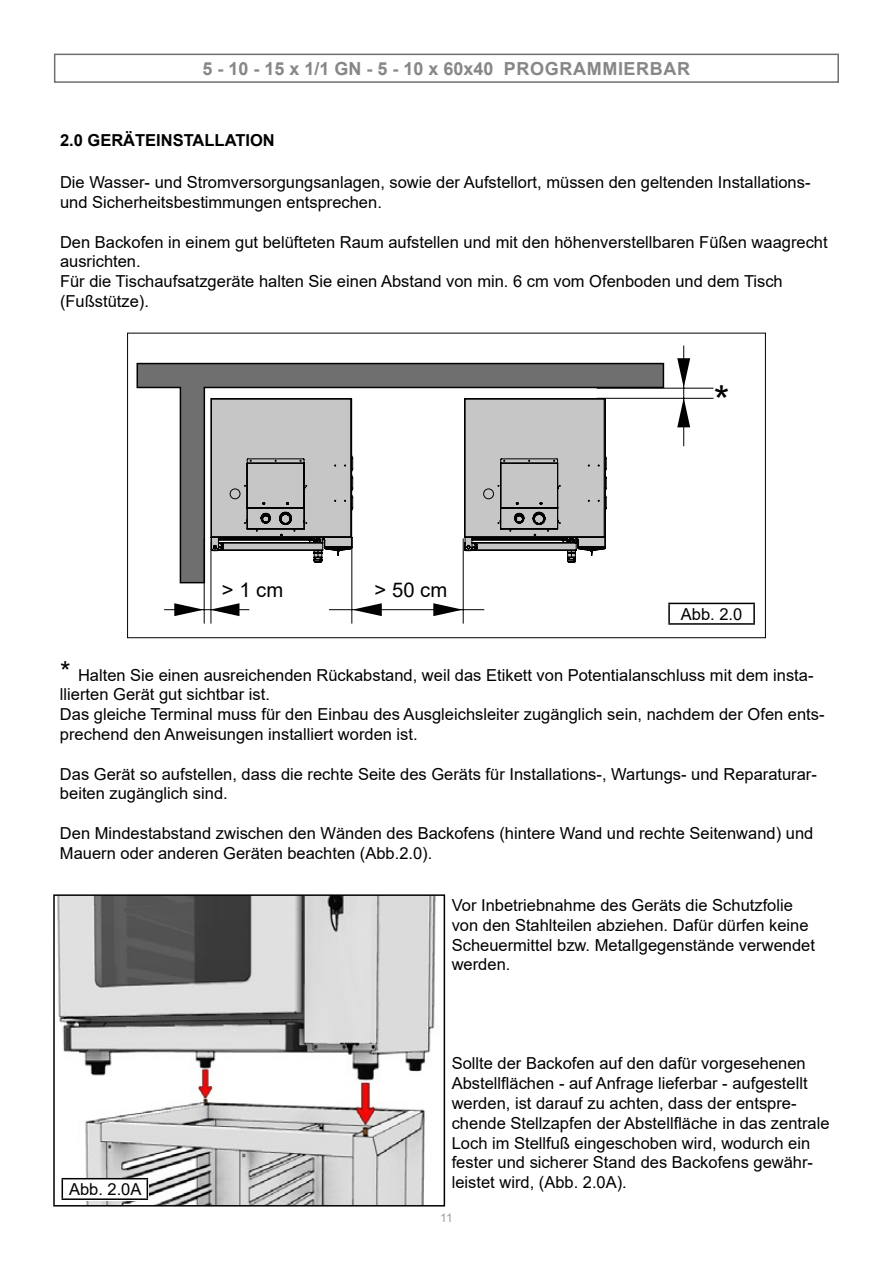
<style>
.page{position:relative;width:893px;height:1263px;background:#fff}
.page>*{position:absolute;margin:0;border:0;box-sizing:border-box;transform-origin:0 0}
.t1{font:40.5px "Arial";color:#000}
.t2{font:20.25px "Arial";color:#000}
.t3{font:700 18px "Arial";letter-spacing:.035em;color:#878787}
.t4{font:16.5px/19.8px "Arial";color:#000}
.t5{font:700 16.5px "Arial";color:#000}
.t6{font:12px "Arial";color:#9d9d9c}
.s1{font-size:27px}
</style>
<div class="page">
<div style="left:54px;top:54px;width:785px;height:29px;border:2px solid #706f6f"></div>
<img style="left:57px;top:897px;width:379px;height:306px">
<div style="left:53px;top:894px;width:392px;height:312px;border:2px solid #000"></div>
<div style="left:61px;top:1178px;width:88px;height:22px;background:#fff"></div>
<hr style="left:62px;top:1178px;width:86px;height:1px;background:#000">
<svg style="left:62px;top:1179px;width:1px;height:19px"></svg>
<svg style="left:147px;top:1179px;width:1px;height:19px"></svg>
<hr style="left:62px;top:1198px;width:86px;height:2px;background:#000">
<hr style="left:668px;top:603px;width:87px;height:1px;background:#000">
<svg style="left:668px;top:604px;width:2px;height:19px"></svg>
<svg style="left:753px;top:604px;width:2px;height:19px"></svg>
<hr style="left:668px;top:623px;width:87px;height:2px;background:#000">
<svg style="left:136px;top:362px;width:529px;height:222px"></svg>
<hr style="left:351px;top:538px;width:1px;height:86px;background:#020203">
<hr style="left:463px;top:538px;width:1px;height:86px;background:#020203">
<hr style="left:204px;top:538px;width:1px;height:86px;background:#020203">
<hr style="left:211px;top:538px;width:1px;height:86px;background:#020203">
<hr style="left:329px;top:609px;width:155px;height:1px;background:#020203">
<hr style="left:164px;top:609px;width:85px;height:1px;background:#020203">
<hr style="left:597px;top:398px;width:116px;height:1px;background:#020203">
<hr style="left:597px;top:388px;width:116px;height:1px;background:#020203">
<hr style="left:683px;top:346px;width:1px;height:100px;background:#020203">
<svg style="left:677px;top:398px;width:13px;height:29px"></svg>
<svg style="left:677px;top:358px;width:13px;height:30px"></svg>
<svg style="left:352px;top:603px;width:30px;height:13px"></svg>
<svg style="left:433px;top:603px;width:30px;height:13px"></svg>
<svg style="left:210px;top:603px;width:29px;height:13px"></svg>
<svg style="left:174px;top:603px;width:30px;height:13px"></svg>
<svg style="left:464px;top:398px;width:143px;height:165px;background:#b1b1b2"></svg>
<svg style="left:210px;top:398px;width:143px;height:165px;background:#b1b1b1"></svg>
<p class="t3" style="left:202px;top:56px;width:489px">5 - 10 - 15 x 1/1 GN - 5 - 10 x 60x40 PROGRAMMIERBAR</p>
<p class="t5" style="left:60px;top:129px;width:216px">2.0 GERÄTEINSTALLATION</p>
<p class="t4" style="left:60px;top:172px;width:752px">Die Wasser- und Stromversorgungsanlagen, sowie der Aufstellort, müssen den geltenden Installations&shy;und Sicherheitsbestimmungen entsprechen.</p>
<p class="t4" style="left:60px;top:232px;width:769px">Den Backofen in einem gut belüfteten Raum aufstellen und mit den höhenverstellbaren Füßen waagrecht ausrichten.<br>Für die Tischaufsatzgeräte halten Sie einen Abstand von min. 6 cm vom Ofenboden und dem Tisch (Fußstütze).</p>
<p class="t2" style="left:222px;top:576px;width:63px">&gt; 1 cm</p>
<p class="t2" style="left:375px;top:576px;width:74px">&gt; 50 cm</p>
<h1 class="t1" style="left:714px;top:373px;width:17px">*</h1>
<p class="t4" style="left:681px;top:604px;width:63px">Abb. 2.0</p>
<p class="t4" style="left:60px;top:665px;width:766px"><span class="s1">*</span> Halten Sie einen ausreichenden Rückabstand, weil das Etikett von Potentialanschluss mit dem insta&shy;llierten Gerät gut sichtbar ist.<br>Das gleiche Terminal muss für den Einbau des Ausgleichsleiter zugänglich sein, nachdem der Ofen ents&shy;prechend den Anweisungen installiert worden ist.</p>
<p class="t4" style="left:60px;top:764px;width:758px">Das Gerät so aufstellen, dass die rechte Seite des Geräts für Installations-, Wartungs- und Reparaturar&shy;beiten zugänglich sind.</p>
<p class="t4" style="left:60px;top:823px;width:755px">Den Mindestabstand zwischen den Wänden des Backofens (hintere Wand und rechte Seitenwand) und<br>Mauern oder anderen Geräten beachten (Abb.2.0).</p>
<p class="t4" style="left:452px;top:895px;width:365px">Vor Inbetriebnahme des Geräts die Schutzfolie von den Stahlteilen abziehen. Dafür dürfen keine Scheuermittel bzw. Metallgegenstände verwendet werden.</p>
<p class="t4" style="left:69px;top:1179px;width:74px">Abb. 2.0A</p>
<p class="t4" style="left:452px;top:1054px;width:379px">Sollte der Backofen auf den dafür vorgesehenen Abstellflächen - auf Anfrage lieferbar - aufgestellt werden, ist darauf zu achten, dass der entspre&shy;chende Stellzapfen der Abstellfläche in das zentrale Loch im Stellfuß eingeschoben wird, wodurch ein fester und sicherer Stand des Backofens gewähr&shy;leistet wird, (Abb. 2.0A).</p>
<p class="t6" style="left:440px;top:1210px;width:14px">11</p>
</div>
